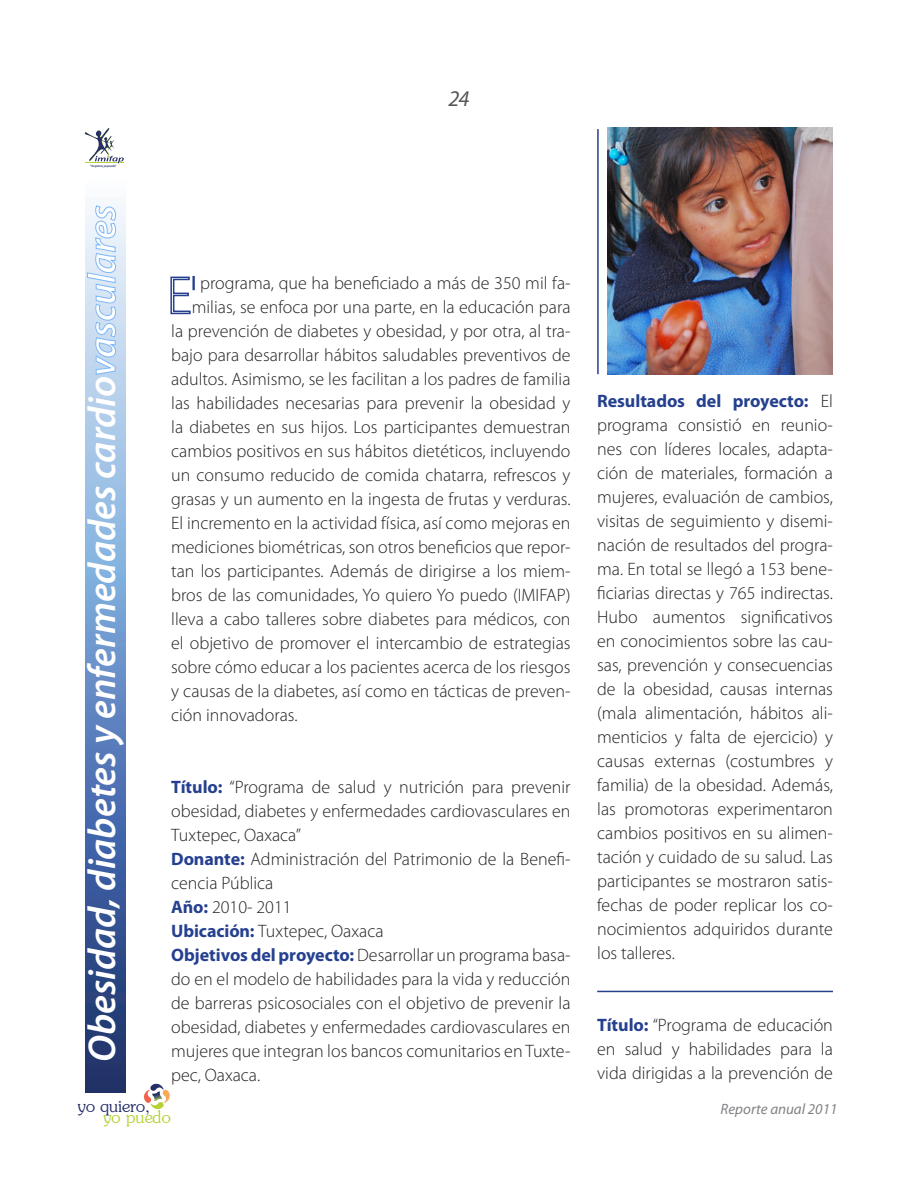
<style>
.page{position:relative;width:918px;height:1188px;background:#fff}
.page>*{position:absolute;margin:0;border:0;box-sizing:border-box;transform-origin:0 0}
.Títulos{font:italic 600 39px "Myriad Pro";color:#fff}
.t1{font:italic 22.5px "Myriad Pro";color:#57585a}
.t2{font:18.45px "Memorium";color:#252e68}
.t3{font:18.45px "Memorium";color:#b3d234}
.CUERPO{font:300 18px/24px "Myriad Pro";color:#231f20;text-align:justify}
.t4{font:italic 15px "Myriad Pro";color:#808285}
.t5{font:italic 600 3.3px "Myriad Pro";letter-spacing:-.035em;color:#28366b}
.s1{font-weight:700;color:#25408f}
</style>
<div class="page">
<svg style="left:85px;top:204px;width:41px;height:889px;background:#6888bb"></svg>
<svg style="left:144px;top:1083px;width:26px;height:27px"></svg>
<svg style="left:84px;top:128px;width:40px;height:36px"></svg>
<svg style="left:170px;top:276px;width:21px;height:39px"></svg>
<div style="left:192px;top:276px;width:3px;height:14px;border:2px solid #25408f"></div>
<svg style="left:87px;top:205px;width:29px;height:170px;background:#c7ddf5"></svg>
<hr style="left:597px;top:991px;width:236px;height:1px;background:#25408f">
<img style="left:608px;top:128px;width:225px;height:246px">
<hr style="left:597px;top:129px;width:2px;height:245px;background:#25408f">
<p class="t5" style="left:89px;top:163px;width:29px">“ Yo quiero, yo puedo”</p>
<p class="Títulos" style="left:77px;top:1062px;width:859px;rotate:-90deg">Obesidad, diabetes y enfermedades cardiovasculares</p>
<p class="t1" style="left:449px;top:85px;width:22px">24</p>
<p class="CUERPO" style="left:200px;top:271px;width:372px">programa, que ha beneficiado a más de 350 mil fa-</p>
<p class="CUERPO" style="left:192px;top:295px;width:380px">milias, se enfoca por una parte, en la educación para</p>
<p class="CUERPO" style="left:171px;top:319px;width:401px">la prevención de diabetes y obesidad, y por otra, al tra-</p>
<p class="CUERPO" style="left:171px;top:343px;width:401px">bajo para desarrollar hábitos saludables preventivos de</p>
<p class="CUERPO" style="left:171px;top:367px;width:401px">adultos. Asimismo, se les facilitan a los padres de familia</p>
<p class="CUERPO" style="left:171px;top:391px;width:401px">las habilidades necesarias para prevenir la obesidad y</p>
<p class="CUERPO" style="left:171px;top:415px;width:401px">la diabetes en sus hijos. Los participantes demuestran</p>
<p class="CUERPO" style="left:171px;top:439px;width:401px">cambios positivos en sus hábitos dietéticos, incluyendo</p>
<p class="CUERPO" style="left:171px;top:463px;width:401px">un consumo reducido de comida chatarra, refrescos y</p>
<p class="CUERPO" style="left:171px;top:487px;width:401px">grasas y un aumento en la ingesta de frutas y verduras.</p>
<p class="CUERPO" style="left:171px;top:511px;width:401px">El incremento en la actividad física, así como mejoras en</p>
<p class="CUERPO" style="left:171px;top:535px;width:401px">mediciones biométricas, son otros beneficios que repor-</p>
<p class="CUERPO" style="left:171px;top:559px;width:401px">tan los participantes. Además de dirigirse a los miem-</p>
<p class="CUERPO" style="left:171px;top:583px;width:401px">bros de las comunidades, Yo quiero Yo puedo (IMIFAP)</p>
<p class="CUERPO" style="left:171px;top:607px;width:401px">lleva a cabo talleres sobre diabetes para médicos, con</p>
<p class="CUERPO" style="left:171px;top:631px;width:401px">el objetivo de promover el intercambio de estrategias</p>
<p class="CUERPO" style="left:171px;top:655px;width:401px">sobre cómo educar a los pacientes acerca de los riesgos</p>
<p class="CUERPO" style="left:171px;top:679px;width:401px">y causas de la diabetes, así como en tácticas de preven-</p>
<p class="CUERPO" style="left:171px;top:703px;width:128px">ción innovadoras.</p>
<p class="CUERPO" style="left:171px;top:775px;width:401px"><span class="s1">Título:</span> “Programa de salud y nutrición para prevenir obesidad, diabetes y enfermedades cardiovasculares en Tuxtepec, Oaxaca”</p>
<p class="CUERPO" style="left:171px;top:847px;width:401px"><span class="s1">Donante:</span> Administración del Patrimonio de la Benefi&shy;cencia Pública</p>
<p class="CUERPO" style="left:171px;top:895px;width:122px"><span class="s1">Año:</span> 2010- 2011</p>
<p class="CUERPO" style="left:171px;top:919px;width:214px"><span class="s1">Ubicación:</span> Tuxtepec, Oaxaca</p>
<p class="CUERPO" style="left:171px;top:943px;width:401px"><span class="s1">Objetivos del proyecto:</span> Desarrollar un programa basa&shy;do en el modelo de habilidades para la vida y reducción de barreras psicosociales con el objetivo de prevenir la obesidad, diabetes y enfermedades cardiovasculares en mujeres que integran los bancos comunitarios en Tuxte&shy;pec, Oaxaca.</p>
<p class="t2" style="left:78px;top:1096px;width:74px">yo quiero,</p>
<p class="t3" style="left:103px;top:1107px;width:69px">yo puedo</p>
<p class="CUERPO" style="left:597px;top:389px;width:237px"><span class="s1">Resultados del proyecto:</span> El programa consistió en reunio&shy;nes con líderes locales, adapta&shy;ción de materiales, formación a mujeres, evaluación de cambios, visitas de seguimiento y disemi&shy;nación de resultados del progra&shy;ma. En total se llegó a 153 bene&shy;ficiarias directas y 765 indirectas.<br>Hubo aumentos significativos en conocimientos sobre las cau&shy;sas, prevención y consecuencias de la obesidad, causas internas (mala alimentación, hábitos ali&shy;menticios y falta de ejercicio) y causas externas (costumbres y familia) de la obesidad. Además, las promotoras experimentaron cambios positivos en su alimen&shy;tación y cuidado de su salud. Las participantes se mostraron satis&shy;fechas de poder replicar los co&shy;nocimientos adquiridos durante los talleres.</p>
<p class="CUERPO" style="left:597px;top:1013px;width:237px"><span class="s1">Título:</span> “Programa de educación en salud y habilidades para la vida dirigidas a la prevención de</p>
<p class="t4" style="left:721px;top:1100px;width:118px">Reporte anual 2011</p>
</div>
